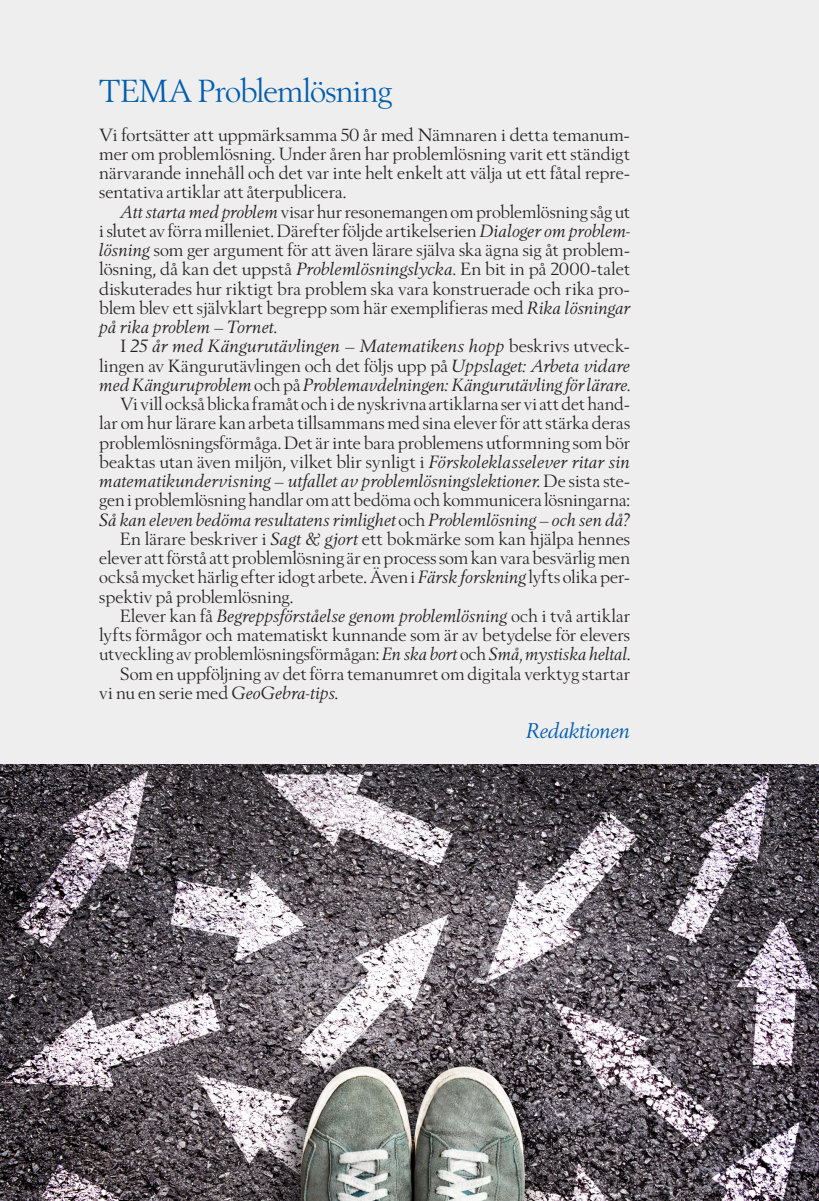
<style>
.page{position:relative;width:819px;height:1201px;background:#fff}
.page>*{position:absolute;margin:0;border:0;box-sizing:border-box;transform-origin:0 0}
.t1{font:31.5px "Berling Nova Display Pro";letter-spacing:-.02em;color:#015dad}
.t2{font:italic 21px "Berling Nova Display Pro";letter-spacing:-.015em;color:#015dad}
.t3{font:17.5px/19.2px "Berling Nova Display Pro";letter-spacing:.005em;color:#231f20;text-align:justify}
.t4{font:italic 17.5px "Berling Nova Display Pro";color:#231f20}
.s1{font-style:italic}
.s2{font-style:normal}
</style>
<div class="page">
<div style="left:0;top:0;width:818px;height:806px;background:#eeeeef"></div>
<img style="left:0;top:764px;width:818px;height:436px">
<h1 class="t1" style="left:99px;top:72px;width:294px">TEMA Problemlösning</h1>
<p class="t3" style="left:99px;top:124px;width:532px">Vi fortsätter att uppmärksamma 50 år med Nämnaren i detta temanum&shy;mer om problemlösning. Under åren har problemlösning varit ett ständigt närvarande innehåll och det var inte helt enkelt att välja ut ett fåtal repre&shy;sentativa artiklar att återpublicera.</p>
<p class="t3" style="left:99px;top:201px;width:532px;text-indent:21px"><span class="s1">Att starta med problem</span> visar hur resonemangen om problemlösning såg ut i slutet av förra milleniet. Därefter följde artikelserien <span class="s1">Dialoger om problem&shy;lösning</span> som ger argument för att även lärare själva ska ägna sig åt problem&shy;lösning, då kan det uppstå <span class="s1">Problemlösningslycka.</span> En bit in på 2000-talet diskuterades hur riktigt bra problem ska vara konstruerade och rika pro&shy;blem blev ett självklart begrepp som här exemplifieras med <span class="s1">Rika lösningar på rika problem – Tornet.</span></p>
<p class="t4" style="left:120px;top:336px;width:511px"><span class="s2">I</span> 25 år med Kängurutävlingen – Matematikens hopp <span class="s2">beskrivs utveck-</span></p>
<p class="t3" style="left:99px;top:355px;width:532px">lingen av Kängurutävlingen och det följs upp på <span class="s1">Uppslaget: Arbeta vidare</span></p>
<p class="t4" style="left:99px;top:374px;width:532px">med Känguruproblem <span class="s2">och på</span> Problemavdelningen: Kängurutävling för lärare.</p>
<p class="t3" style="left:120px;top:394px;width:511px">Vi vill också blicka framåt och i de nyskrivna artiklarna ser vi att det hand-</p>
<p class="t3" style="left:99px;top:413px;width:532px">lar om hur lärare kan arbeta tillsammans med sina elever för att stärka deras</p>
<p class="t3" style="left:99px;top:432px;width:532px">problemlösningsförmåga. Det är inte bara problemens utformning som bör</p>
<p class="t3" style="left:99px;top:452px;width:532px">beaktas utan även miljön, vilket blir synligt i <span class="s1">Förskoleklasselever ritar sin</span></p>
<p class="t4" style="left:99px;top:471px;width:532px">matematikundervisning – utfallet av problemlösningslektioner. <span class="s2">De sista ste-</span></p>
<p class="t3" style="left:99px;top:490px;width:532px">gen i problemlösning handlar om att bedöma och kommunicera lösningarna:</p>
<p class="t4" style="left:99px;top:509px;width:532px">Så kan eleven bedöma resultatens rimlighet <span class="s2">och</span> Problemlösning – och sen då?</p>
<p class="t3" style="left:120px;top:529px;width:511px">En lärare beskriver i <span class="s1">Sagt &amp; gjort</span> ett bokmärke som kan hjälpa hennes</p>
<p class="t3" style="left:99px;top:548px;width:532px">elever att förstå att problemlösning är en process som kan vara besvärlig men</p>
<p class="t3" style="left:99px;top:567px;width:532px">också mycket härlig efter idogt arbete. Även i <span class="s1">Färsk forskning</span> lyfts olika per-</p>
<p class="t3" style="left:99px;top:586px;width:196px">spektiv på problemlösning.</p>
<p class="t4" style="left:120px;top:605px;width:511px"><span class="s2">Elever kan få</span> Begreppsförståelse genom problemlösning <span class="s2">och i två artiklar</span></p>
<p class="t3" style="left:99px;top:625px;width:532px">lyfts förmågor och matematiskt kunnande som är av betydelse för elevers</p>
<p class="t3" style="left:99px;top:644px;width:532px">utveckling av problemlösningsförmågan: <span class="s1">En ska bort</span> och <span class="s1">Små, mystiska heltal.</span></p>
<p class="t3" style="left:120px;top:663px;width:511px">Som en uppföljning av det förra temanumret om digitala verktyg startar</p>
<p class="t3" style="left:99px;top:683px;width:240px">vi nu en serie med <span class="s1">GeoGebra-tips.</span></p>
<p class="t2" style="left:526px;top:718px;width:106px">Redaktionen</p>
</div>
